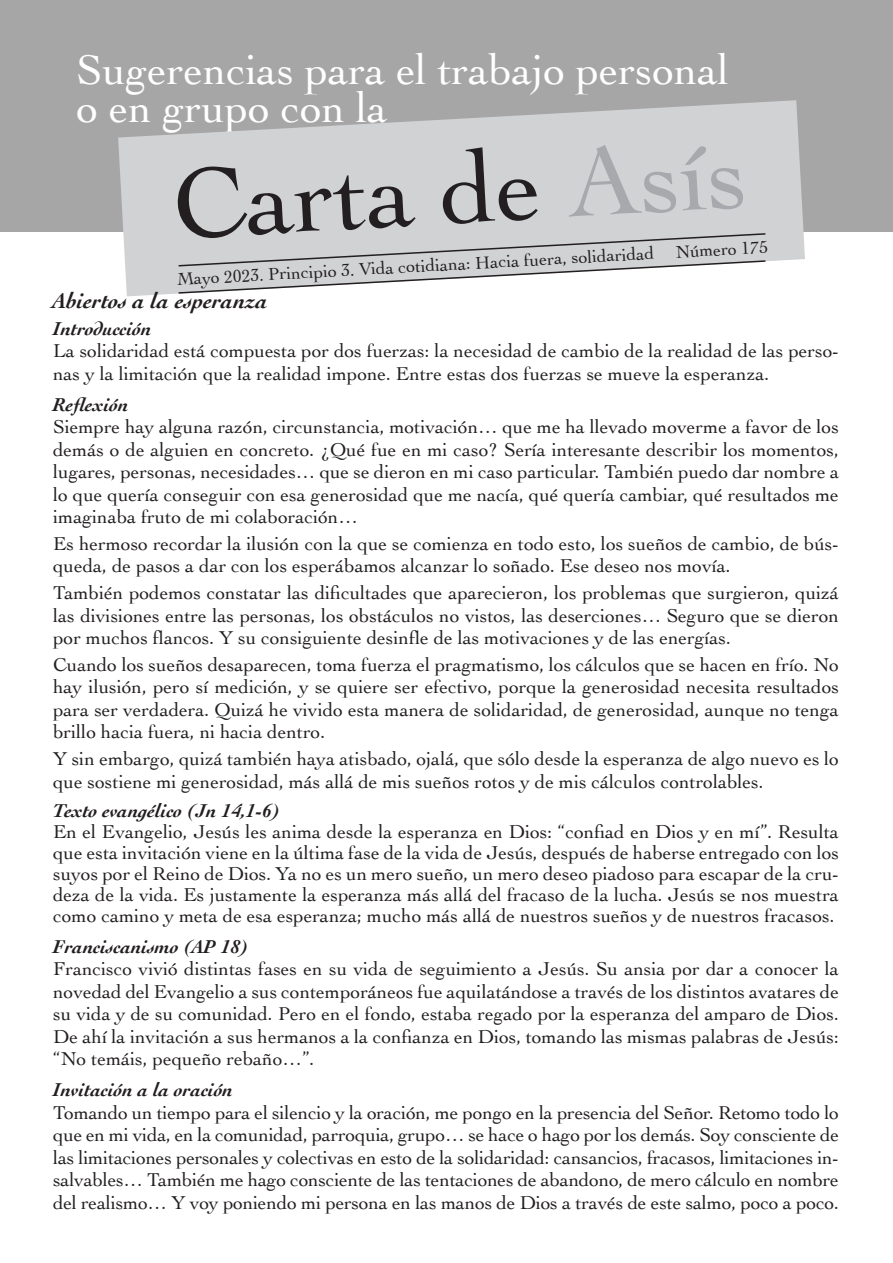
<style>
.page{position:relative;width:893px;height:1263px;background:#fff}
.page>*{position:absolute;margin:0;border:0;box-sizing:border-box;transform-origin:0 0}
.t1{font:103.5px "Cochin";color:#231f20}
.t2{font:43.5px/37.5px "Cochin";color:#fff}
.t3{font:italic 700 22.5px "Cochin";color:#231f20}
.t4{font:19.5px/22.5px "Cochin";color:#231f20;text-align:justify}
.t5{font:italic 700 19.5px "Cochin";color:#231f20}
.t6{font:18px "Cochin";color:#231f20}
.s1{color:#a8a9ad}
</style>
<div class="page">
<div style="left:0;top:0;width:893px;height:232px;background:#a6a6a7"></div>
<svg style="left:118px;top:100px;width:687px;height:196px;fill:#d1d2d4"></svg>
<svg style="left:177px;top:232px;width:590px;height:62px"></svg>
<h2 class="t2" style="left:77px;top:49px;width:654px">Sugerencias para el trabajo personal o en grupo con la</h2>
<h1 class="t1" style="left:169px;top:134px;width:577px;rotate:-3deg">Carta de <span class="s1">Asís</span></h1>
<p class="t6" style="left:176px;top:266px;width:593px;rotate:-3deg">Mayo 2023. Principio 3. Vida cotidiana: Hacia fuera, solidaridad Número 175</p>
<p class="t3" style="left:53px;top:285px;width:216px">Abiertos a la esperanza</p>
<p class="t5" style="left:53px;top:315px;width:100px">Introducción</p>
<p class="t4" style="left:53px;top:339px;width:787px">La solidaridad está compuesta por dos fuerzas: la necesidad de cambio de la realidad de las perso&shy;nas y la limitación que la realidad impone. Entre estas dos fuerzas se mueve la esperanza.</p>
<p class="t5" style="left:53px;top:391px;width:77px">Reflexión</p>
<p class="t4" style="left:53px;top:415px;width:787px">Siempre hay alguna razón, circunstancia, motivación… que me ha llevado moverme a favor de los demás o de alguien en concreto. ¿Qué fue en mi caso? Sería interesante describir los momentos, lugares, personas, necesidades… que se dieron en mi caso particular. También puedo dar nombre a lo que quería conseguir con esa generosidad que me nacía, qué quería cambiar, qué resultados me imaginaba fruto de mi colaboración…</p>
<p class="t4" style="left:53px;top:531px;width:787px">Es hermoso recordar la ilusión con la que se comienza en todo esto, los sueños de cambio, de bús&shy;queda, de pasos a dar con los esperábamos alcanzar lo soñado. Ese deseo nos movía.</p>
<p class="t4" style="left:53px;top:581px;width:787px">También podemos constatar las dificultades que aparecieron, los problemas que surgieron, quizá las divisiones entre las personas, los obstáculos no vistos, las deserciones… Seguro que se dieron por muchos flancos. Y su consiguiente desinfle de las motivaciones y de las energías.</p>
<p class="t4" style="left:53px;top:652px;width:787px">Cuando los sueños desaparecen, toma fuerza el pragmatismo, los cálculos que se hacen en frío. No hay ilusión, pero sí medición, y se quiere ser efectivo, porque la generosidad necesita resultados para ser verdadera. Quizá he vivido esta manera de solidaridad, de generosidad, aunque no tenga brillo hacia fuera, ni hacia dentro.</p>
<p class="t4" style="left:53px;top:747px;width:787px">Y sin embargo, quizá también haya atisbado, ojalá, que sólo desde la esperanza de algo nuevo es lo que sostiene mi generosidad, más allá de mis sueños rotos y de mis cálculos controlables.</p>
<p class="t5" style="left:53px;top:797px;width:229px">Texto evangélico (Jn 14,1-6)</p>
<p class="t4" style="left:53px;top:820px;width:787px;line-height:21px">En el Evangelio, Jesús les anima desde la esperanza en Dios: “confiad en Dios y en mí”. Resulta que esta invitación viene en la última fase de la vida de Jesús, después de haberse entregado con los suyos por el Reino de Dios. Ya no es un mero sueño, un mero deseo piadoso para escapar de la cru&shy;deza de la vida. Es justamente la esperanza más allá del fracaso de la lucha. Jesús se nos muestra como camino y meta de esa esperanza; mucho más allá de nuestros sueños y de nuestros fracasos.</p>
<p class="t5" style="left:53px;top:933px;width:197px">Franciscanismo (AP 18)</p>
<p class="t4" style="left:53px;top:957px;width:787px">Francisco vivió distintas fases en su vida de seguimiento a Jesús. Su ansia por dar a conocer la novedad del Evangelio a sus contemporáneos fue aquilatándose a través de los distintos avatares de su vida y de su comunidad. Pero en el fondo, estaba regado por la esperanza del amparo de Dios.<br>De ahí la invitación a sus hermanos a la confianza en Dios, tomando las mismas palabras de Jesús: “No temáis, pequeño rebaño…”.</p>
<p class="t5" style="left:53px;top:1077px;width:181px">Invitación a la oración</p>
<p class="t4" style="left:53px;top:1100px;width:787px">Tomando un tiempo para el silencio y la oración, me pongo en la presencia del Señor. Retomo todo lo que en mi vida, en la comunidad, parroquia, grupo… se hace o hago por los demás. Soy consciente de las limitaciones personales y colectivas en esto de la solidaridad: cansancios, fracasos, limitaciones in&shy;salvables… También me hago consciente de las tentaciones de abandono, de mero cálculo en nombre del realismo… Y voy poniendo mi persona en las manos de Dios a través de este salmo, poco a poco.</p>
</div>
